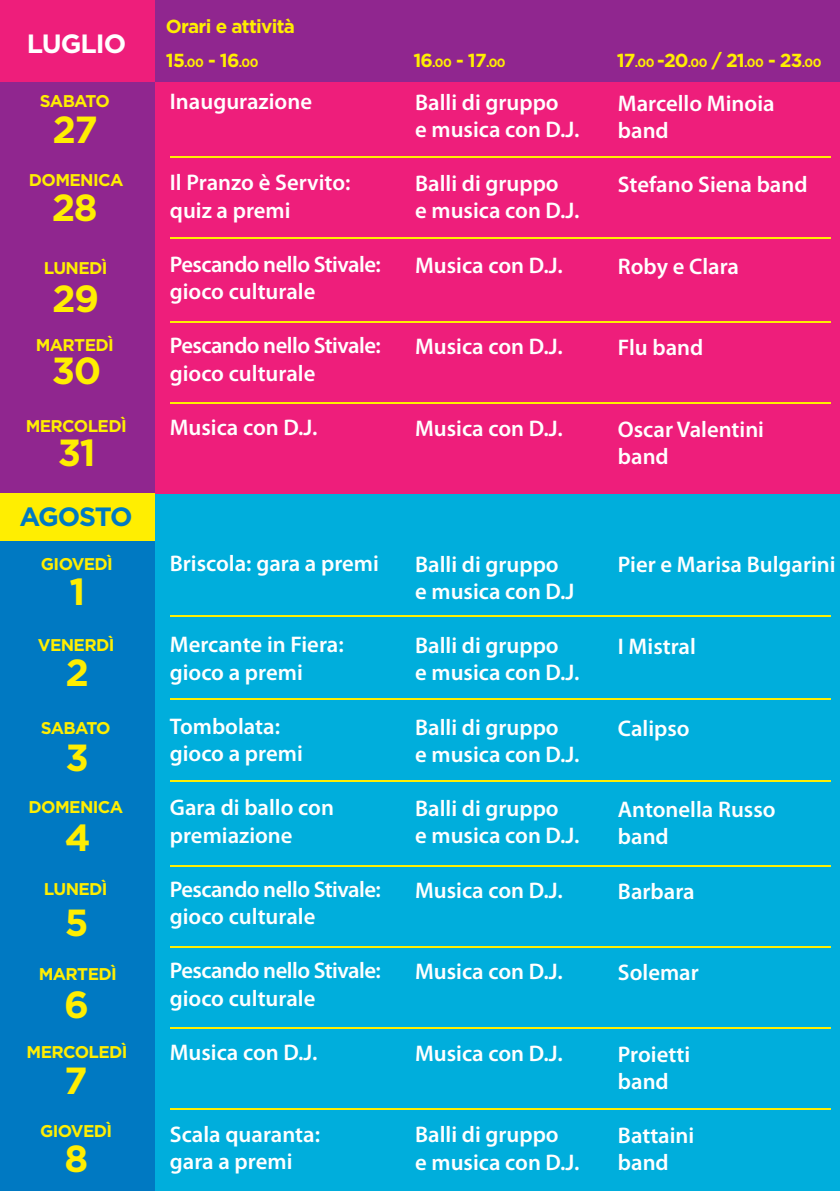
<style>
.page{position:relative;width:840px;height:1191px;background:#fff}
.page>*{position:absolute;margin:0;border:0;box-sizing:border-box;transform-origin:0 0}
.t1{font:700 37.8px/78px "Gotham";letter-spacing:-.035em;color:#ffee01}
.t2{font:700 26.4px "Gotham";letter-spacing:-.035em;color:#fff}
.t3{font:700 26.4px "Gotham";letter-spacing:-.05em;color:#0079c2}
.t4{font:600 22.6px/27.2px "Myriad Pro";color:#fff}
.t5{font:600 22.6px/27.2px "Myriad Pro";letter-spacing:-.025em;color:#fff}
.t6{font:700 18.8px "Gotham";letter-spacing:-.035em;color:#ffee01}
.t7{font:700 17px "Gotham";letter-spacing:-.035em;color:#ffee01}
.t8{font:700 12px "Gotham";letter-spacing:-.045em;color:#ffee01}
.s1{font-size:18.8px}
</style>
<div class="page">
<div style="left:0;top:494px;width:839px;height:697px;background:#00aedc"></div>
<div style="left:144px;top:65px;width:695px;height:429px;background:#ee1e7b"></div>
<div style="left:0;top:65px;width:155px;height:437px;background:#90268f"></div>
<div style="left:0;top:0;width:839px;height:81px;background:#90268f"></div>
<div style="left:0;top:495px;width:154px;height:696px;background:#0079c2"></div>
<hr style="left:170px;top:156px;width:660px;height:1px;background:#ffee01">
<hr style="left:170px;top:237px;width:660px;height:2px;background:#ffee01">
<hr style="left:170px;top:615px;width:660px;height:1px;background:#ffee01">
<hr style="left:170px;top:321px;width:660px;height:1px;background:#ffee01">
<hr style="left:170px;top:403px;width:660px;height:1px;background:#ffee01">
<hr style="left:170px;top:698px;width:660px;height:1px;background:#ffee01">
<hr style="left:170px;top:780px;width:660px;height:1px;background:#ffee01">
<hr style="left:170px;top:865px;width:660px;height:1px;background:#ffee01">
<hr style="left:170px;top:946px;width:660px;height:2px;background:#ffee01">
<hr style="left:170px;top:1027px;width:660px;height:1px;background:#ffee01">
<hr style="left:170px;top:1108px;width:660px;height:2px;background:#ffee01">
<div style="left:0;top:0;width:155px;height:81px;background:#ee1e7b"></div>
<div style="left:0;top:494px;width:155px;height:47px;background:#ffee01"></div>
<p class="t2" style="left:27px;top:26px;width:101px">LUGLIO</p>
<p class="t7" style="left:40px;top:89px;width:71px">SABATO</p>
<h1 class="t1" style="left:52px;top:90px;width:47px">27</h1>
<p class="t7" style="left:29px;top:169px;width:96px">DOMENICA</p>
<h1 class="t1" style="left:52px;top:168px;width:47px">28</h1>
<p class="t7" style="left:44px;top:257px;width:65px">LUNEDÌ</p>
<h1 class="t1" style="left:52px;top:259px;width:49px">29</h1>
<p class="t7" style="left:36px;top:334px;width:80px">MARTEDÌ</p>
<h1 class="t1" style="left:52px;top:331px;width:51px">30</h1>
<p class="t7" style="left:26px;top:415px;width:102px">MERCOLEDÌ</p>
<h1 class="t1" style="left:58px;top:413px;width:39px">31</h1>
<p class="t3" style="left:19px;top:499px;width:115px">AGOSTO</p>
<p class="t7" style="left:41px;top:552px;width:74px">GIOVEDÌ</p>
<h1 class="t1" style="left:69px;top:553px;width:17px">1</h1>
<p class="t7" style="left:38px;top:633px;width:78px">VENERDÌ</p>
<h1 class="t1" style="left:65px;top:633px;width:25px">2</h1>
<p class="t7" style="left:41px;top:716px;width:71px">SABATO</p>
<h1 class="t1" style="left:66px;top:718px;width:25px">3</h1>
<p class="t7" style="left:29px;top:795px;width:96px">DOMENICA</p>
<h1 class="t1" style="left:65px;top:798px;width:27px">4</h1>
<p class="t7" style="left:44px;top:878px;width:65px">LUNEDÌ</p>
<h1 class="t1" style="left:65px;top:883px;width:25px">5</h1>
<p class="t7" style="left:39px;top:963px;width:80px">MARTEDÌ</p>
<h1 class="t1" style="left:64px;top:965px;width:26px">6</h1>
<p class="t7" style="left:27px;top:1040px;width:102px">MERCOLEDÌ</p>
<h1 class="t1" style="left:64px;top:1041px;width:26px">7<br>8</h1>
<p class="t7" style="left:40px;top:1119px;width:74px">GIOVEDÌ</p>
<p class="t6" style="left:166px;top:13px;width:131px">Orari e attività</p>
<p class="t8" style="left:166px;top:54px;width:94px"><span class="s1">15</span>.00 <span class="s1">- 16</span>.00</p>
<p class="t8" style="left:413px;top:54px;width:94px"><span class="s1">16</span>.00 <span class="s1">- 17</span>.00</p>
<p class="t8" style="left:616px;top:54px;width:206px"><span class="s1">17</span>.00 <span class="s1">-20</span>.00 <span class="s1">/ 21</span>.00 <span class="s1">- 23</span>.00</p>
<p class="t4" style="left:170px;top:87px;width:144px">Inaugurazione</p>
<p class="t4" style="left:170px;top:169px;width:182px">Il Pranzo è Servito: quiz a premi</p>
<p class="t5" style="left:170px;top:250px;width:212px">Pescando nello Stivale: gioco culturale</p>
<p class="t5" style="left:170px;top:332px;width:212px">Pescando nello Stivale: gioco culturale</p>
<p class="t4" style="left:170px;top:413px;width:149px">Musica con D.J.</p>
<p class="t4" style="left:415px;top:88px;width:166px">Balli di gruppo<br>e musica con D.J.</p>
<p class="t4" style="left:415px;top:169px;width:166px">Balli di gruppo<br>e musica con D.J.</p>
<p class="t4" style="left:415px;top:251px;width:149px">Musica con D.J.</p>
<p class="t4" style="left:415px;top:332px;width:149px">Musica con D.J.</p>
<p class="t4" style="left:415px;top:414px;width:149px">Musica con D.J.</p>
<p class="t4" style="left:170px;top:549px;width:210px">Briscola: gara a premi</p>
<p class="t4" style="left:170px;top:630px;width:175px">Mercante in Fiera: gioco a premi</p>
<p class="t4" style="left:170px;top:712px;width:134px">Tombolata: gioco a premi</p>
<p class="t4" style="left:170px;top:793px;width:165px">Gara di ballo con premiazione</p>
<p class="t5" style="left:170px;top:875px;width:212px">Pescando nello Stivale: gioco culturale</p>
<p class="t5" style="left:170px;top:956px;width:212px">Pescando nello Stivale: gioco culturale</p>
<p class="t4" style="left:170px;top:1038px;width:149px">Musica con D.J.</p>
<p class="t4" style="left:170px;top:1119px;width:152px">Scala quaranta: gara a premi</p>
<p class="t4" style="left:415px;top:550px;width:161px">Balli di gruppo e musica con D.J</p>
<p class="t4" style="left:415px;top:631px;width:166px">Balli di gruppo<br>e musica con D.J.</p>
<p class="t4" style="left:415px;top:713px;width:166px">Balli di gruppo<br>e musica con D.J.</p>
<p class="t4" style="left:415px;top:794px;width:166px">Balli di gruppo<br>e musica con D.J.</p>
<p class="t4" style="left:415px;top:876px;width:149px">Musica con D.J.</p>
<p class="t4" style="left:415px;top:957px;width:149px">Musica con D.J.</p>
<p class="t4" style="left:415px;top:1039px;width:149px">Musica con D.J.</p>
<p class="t4" style="left:415px;top:1120px;width:166px">Balli di gruppo<br>e musica con D.J.</p>
<p class="t4" style="left:617px;top:89px;width:158px">Marcello Minoia band</p>
<p class="t4" style="left:617px;top:170px;width:191px">Stefano Siena band</p>
<p class="t4" style="left:617px;top:252px;width:123px">Roby e Clara</p>
<p class="t4" style="left:617px;top:333px;width:87px">Flu band</p>
<p class="t4" style="left:617px;top:415px;width:148px">Oscar Valentini band</p>
<p class="t4" style="left:617px;top:551px;width:219px">Pier e Marisa Bulgarini</p>
<p class="t4" style="left:617px;top:632px;width:79px">I Mistral</p>
<p class="t4" style="left:617px;top:714px;width:73px">Calipso</p>
<p class="t4" style="left:617px;top:795px;width:159px">Antonella Russo band</p>
<p class="t4" style="left:617px;top:876px;width:78px">Barbara</p>
<p class="t4" style="left:617px;top:958px;width:82px">Solemar</p>
<p class="t4" style="left:617px;top:1039px;width:74px">Proietti band</p>
<p class="t4" style="left:617px;top:1121px;width:78px">Battaini band</p>
</div>
